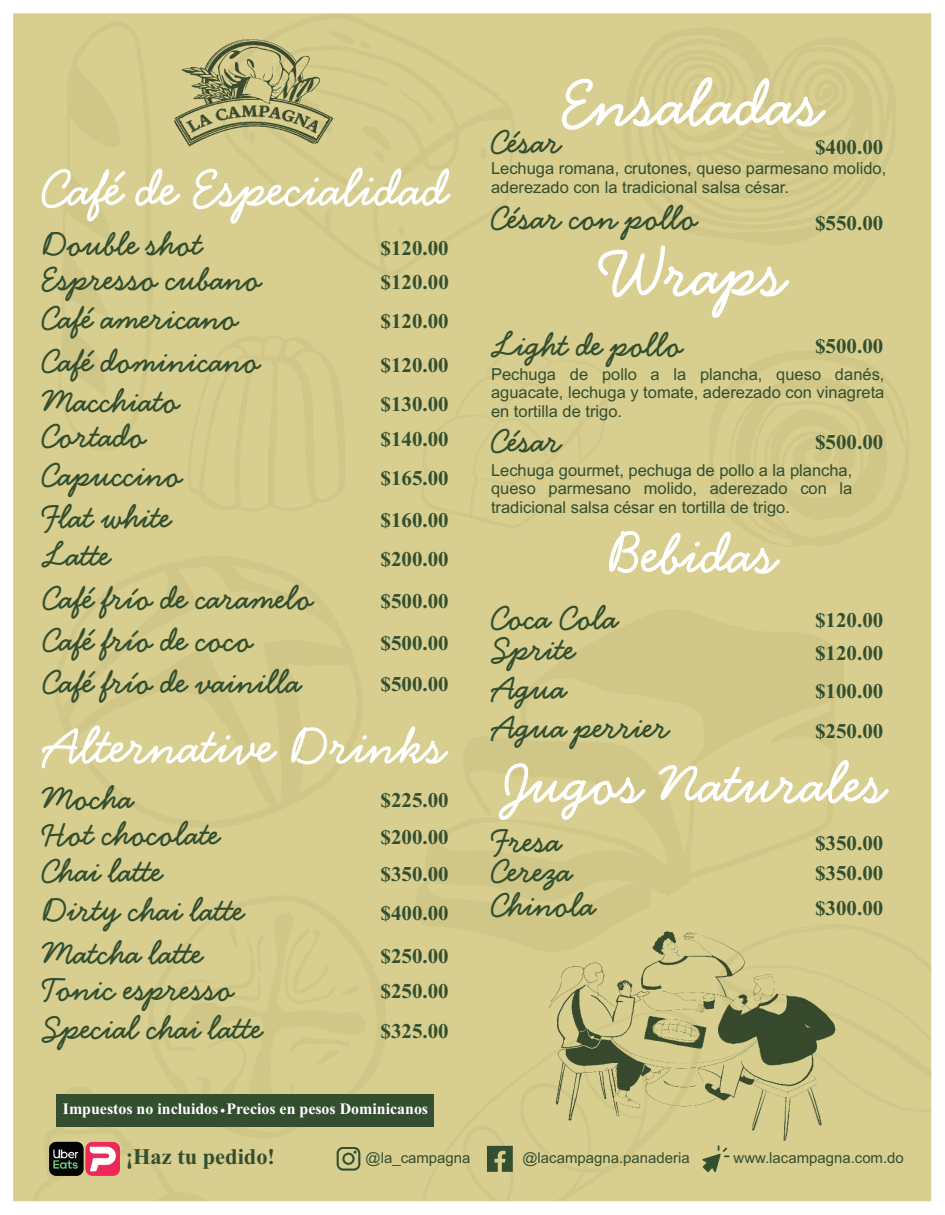
<style>
.page{position:relative;width:945px;height:1215px;background:#fff}
.page>*{position:absolute;margin:0;border:0;box-sizing:border-box;transform-origin:0 0}
.t1{font:700 72px "Handsome";color:#fff}
.t2{font:700 63px "Handsome";color:#fff}
.t3{font:700 57px "Handsome";color:#fff}
.t4{font:700 55.95px "Handsome";color:#fff}
.t5{font:700 36px/38.2px "Handsome";color:#334f30}
.t6{font:700 22.35px "Times New Roman";color:#334f30}
.t7{font:700 21px/35.5px "Times New Roman";color:#334f30}
.t8{font:16.5px/18.5px "Arial";color:#334f30;text-align:justify}
.t9{font:700 15.9px "Times New Roman";color:#fff}
.t10{font:15px "Arial";color:#334f30}
</style>
<div class="page">
<div style="left:14px;top:13px;width:918px;height:1188px;background:#d7ce8f"></div>
<svg style="left:702px;top:1145px;width:28px;height:27px"></svg>
<svg style="left:487px;top:1146px;width:26px;height:26px"></svg>
<svg style="left:337px;top:1147px;width:23px;height:24px"></svg>
<img style="left:544px;top:924px;width:300px;height:217px">
<img style="left:49px;top:1142px;width:35px;height:34px;border-radius:7px">
<img style="left:85px;top:1142px;width:35px;height:34px;border-radius:7px">
<div style="left:57px;top:1094px;width:377px;height:33px;background:#334f30"></div>
<svg style="left:221px;top:1109px;width:4px;height:4px"></svg>
<img style="left:175px;top:39px;width:158px;height:108px">
<h3 class="t3" style="left:42px;top:156px;width:408px">Café de Especialidad</h3>
<p class="t5" style="left:42px;top:205px;width:199px;line-height:73.8px">Double shot<br>Café americano</p>
<p class="t5" style="left:42px;top:340px;width:220px;line-height:39.2px">Café dominicano<br>Macchiato</p>
<p class="t5" style="left:42px;top:416px;width:142px">Cortado<br>Capuccino</p>
<p class="t7" style="left:381px;top:233px;width:70px">$120.00</p>
<p class="t5" style="left:42px;top:258px;width:222px">Espresso cubano</p>
<p class="t7" style="left:381px;top:267px;width:70px">$120.00</p>
<p class="t7" style="left:381px;top:302px;width:70px;line-height:44px">$120.00 $120.00</p>
<p class="t7" style="left:381px;top:388px;width:70px">$130.00 $140.00</p>
<p class="t7" style="left:381px;top:462px;width:70px">$165.00</p>
<p class="t5" style="left:43px;top:496px;width:130px;line-height:38.7px">Flat white<br>Latte</p>
<p class="t5" style="left:43px;top:576px;width:272px;line-height:41.1px">Café frío de caramelo<br>Café frío de coco</p>
<p class="t7" style="left:381px;top:503px;width:70px;line-height:38.8px">$160.00 $200.00</p>
<p class="t7" style="left:381px;top:582px;width:70px;line-height:41.8px">$500.00 $500.00</p>
<p class="t5" style="left:43px;top:661px;width:260px">Café frío de vainilla</p>
<p class="t7" style="left:381px;top:668px;width:70px">$500.00</p>
<h3 class="t4" style="left:45px;top:714px;width:404px">Alternative Drinks</h3>
<p class="t5" style="left:42px;top:777px;width:94px">Mocha</p>
<p class="t7" style="left:381px;top:785px;width:70px">$225.00</p>
<p class="t5" style="left:42px;top:813px;width:205px">Hot chocolate<br>Chai latte<br>Dirty chai latte</p>
<p class="t5" style="left:42px;top:933px;width:194px;line-height:36.5px">Matcha latte<br>Tonic espresso</p>
<p class="t7" style="left:381px;top:821px;width:70px;line-height:36.2px">$200.00 $350.00</p>
<p class="t7" style="left:381px;top:898px;width:70px">$400.00</p>
<p class="t7" style="left:381px;top:940px;width:70px">$250.00 $250.00</p>
<p class="t5" style="left:43px;top:1007px;width:222px">Special chai latte</p>
<p class="t7" style="left:381px;top:1015px;width:70px">$325.00</p>
<p class="t9" style="left:63px;top:1104px;width:367px">Impuestos no incluidos Precios en pesos Dominicanos</p>
<h1 class="t1" style="left:562px;top:62px;width:264px">Ensaladas</h1>
<p class="t5" style="left:491px;top:121px;width:72px">César</p>
<p class="t7" style="left:815px;top:132px;width:70px">$400.00</p>
<p class="t8" style="left:491px;top:161px;width:397px">Lechuga romana, crutones, queso parmesano molido, aderezado con la tradicional salsa césar.</p>
<p class="t5" style="left:491px;top:197px;width:208px">César con pollo</p>
<p class="t7" style="left:815px;top:207px;width:70px">$550.00</p>
<h1 class="t1" style="left:603px;top:232px;width:186px">Wraps</h1>
<p class="t5" style="left:493px;top:324px;width:192px">Light de pollo</p>
<p class="t7" style="left:815px;top:331px;width:70px">$500.00</p>
<p class="t8" style="left:491px;top:367px;width:395px">Pechuga de pollo a la plancha, queso danés, aguacate, lechuga y tomate, aderezado con vinagreta en tortilla de trigo.</p>
<p class="t5" style="left:491px;top:420px;width:72px">César</p>
<p class="t7" style="left:815px;top:427px;width:70px">$500.00</p>
<p class="t8" style="left:491px;top:463px;width:363px">Lechuga gourmet, pechuga de pollo a la plancha, queso parmesano molido, aderezado con la tradicional salsa césar en tortilla de trigo.</p>
<h2 class="t2" style="left:608px;top:517px;width:173px">Bebidas</h2>
<p class="t5" style="left:491px;top:597px;width:129px">Coca Cola</p>
<p class="t7" style="left:815px;top:604px;width:70px">$120.00</p>
<p class="t5" style="left:492px;top:628px;width:85px">Sprite</p>
<p class="t7" style="left:815px;top:637px;width:70px">$120.00</p>
<p class="t5" style="left:493px;top:667px;width:76px">Agua</p>
<p class="t7" style="left:815px;top:675px;width:70px">$100.00</p>
<p class="t5" style="left:493px;top:706px;width:178px">Agua perrier</p>
<p class="t7" style="left:815px;top:715px;width:70px">$250.00</p>
<h2 class="t2" style="left:506px;top:747px;width:383px">Jugos Naturales</h2>
<p class="t5" style="left:492px;top:820px;width:71px">Fresa</p>
<p class="t7" style="left:815px;top:830px;width:70px;line-height:30px">$350.00 $350.00</p>
<p class="t7" style="left:815px;top:893px;width:70px">$300.00</p>
<p class="t5" style="left:491px;top:852px;width:106px;line-height:34.2px">Cereza<br>Chinola</p>
<p class="t6" style="left:126px;top:1149px;width:151px">¡Haz tu pedido!</p>
<p class="t10" style="left:366px;top:1152px;width:106px">@la_campagna</p>
<p class="t10" style="left:522px;top:1152px;width:169px">@lacampagna.panaderia</p>
<p class="t10" style="left:734px;top:1152px;width:172px">www.lacampagna.com.do</p>
</div>
